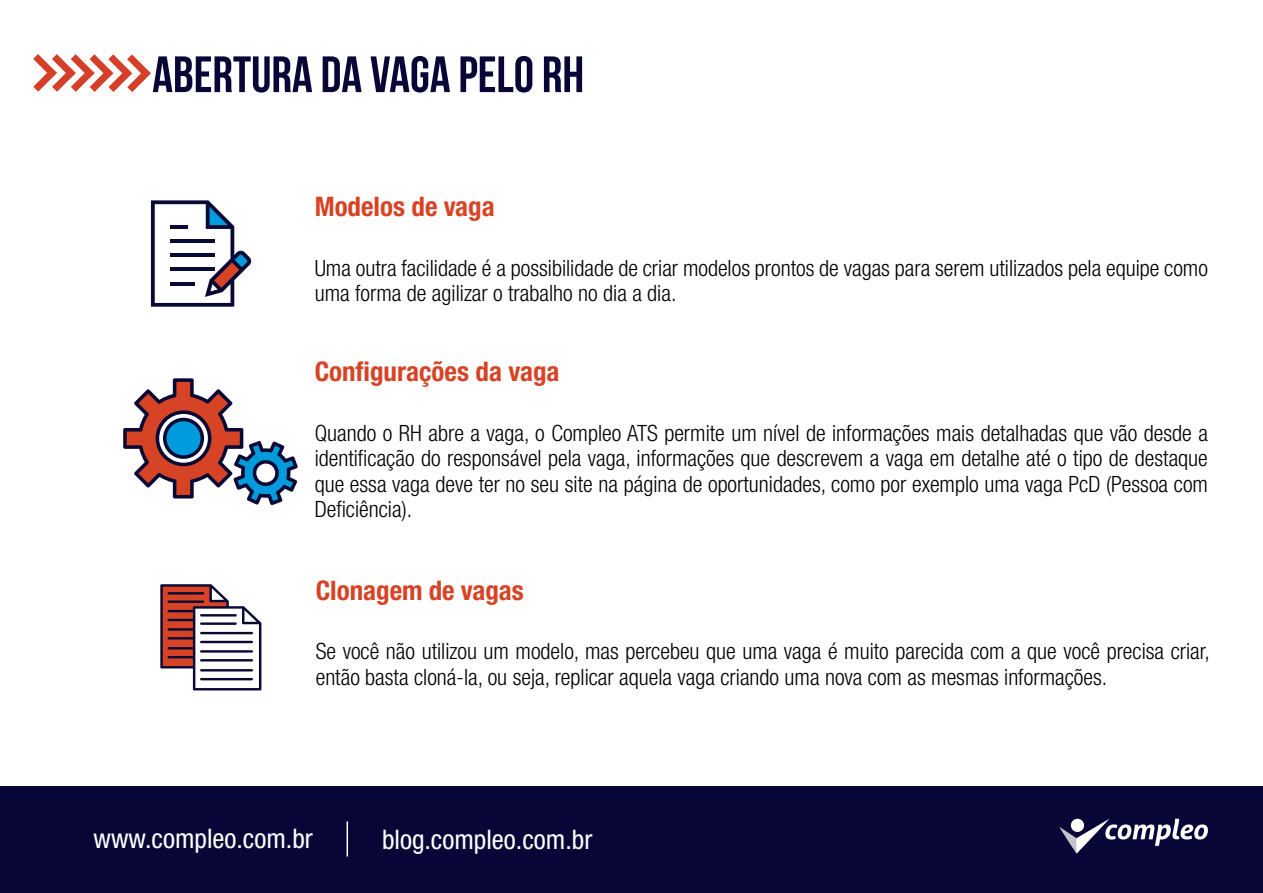
<style>
.page{position:relative;width:1263px;height:893px;background:#fff}
.page>*{position:absolute;margin:0;border:0;box-sizing:border-box;transform-origin:0 0}
.t1{font:51px "Bebas Neue";color:#070636}
.t2{font:700 condensed 27px "Helvetica Neue LT Pro";color:#d74325}
.t3{font:condensed 27px "Helvetica Neue LT Pro";color:#fff}
.t4{font:300 condensed 22.5px/25.5px "Helvetica Neue LT Pro";color:#000}
</style>
<div class="page">
<svg style="left:123px;top:378px;width:175px;height:127px"></svg>
<svg style="left:151px;top:200px;width:101px;height:107px"></svg>
<svg style="left:160px;top:584px;width:101px;height:106px"></svg>
<hr style="left:200px;top:614px;width:37px;height:2px;background:#090936">
<hr style="left:200px;top:622px;width:37px;height:3px;background:#090936">
<div style="left:0;top:787px;width:1263px;height:106px;background:#070636"></div>
<hr style="left:346px;top:821px;width:2px;height:35px;background:#fff">
<svg style="left:33px;top:54px;width:118px;height:38px"></svg>
<svg style="left:1059px;top:819px;width:149px;height:35px"></svg>
<h1 class="t1" style="left:152px;top:47px;width:433px">ABERTURA DA VAGA PELO RH</h1>
<p class="t2" style="left:315px;top:190px;width:182px">Modelos de vaga</p>
<p class="t4" style="left:315px;top:255px;width:895px">Uma outra facilidade é a possibilidade de criar modelos prontos de vagas para serem utilizados pela equipe como uma forma de agilizar o trabalho no dia a dia.</p>
<p class="t2" style="left:315px;top:355px;width:246px">Configurações da vaga</p>
<p class="t4" style="left:315px;top:420px;width:895px;text-align:justify">Quando o RH abre a vaga, o Compleo ATS permite um nível de informações mais detalhadas que vão desde a identificação do responsável pela vaga, informações que descrevem a vaga em detalhe até o tipo de destaque que essa vaga deve ter no seu site na página de oportunidades, como por exemplo uma vaga PcD (Pessoa com Deficiência).</p>
<p class="t2" style="left:316px;top:574px;width:210px">Clonagem de vagas</p>
<p class="t4" style="left:316px;top:638px;width:896px">Se você não utilizou um modelo, mas percebeu que uma vaga é muito parecida com a que você precisa criar, então basta cloná-la, ou seja, replicar aquela vaga criando uma nova com as mesmas informações.</p>
<p class="t3" style="left:94px;top:823px;width:221px">www.compleo.com.br</p>
<p class="t3" style="left:382px;top:824px;width:212px">blog.compleo.com.br</p>
</div>
